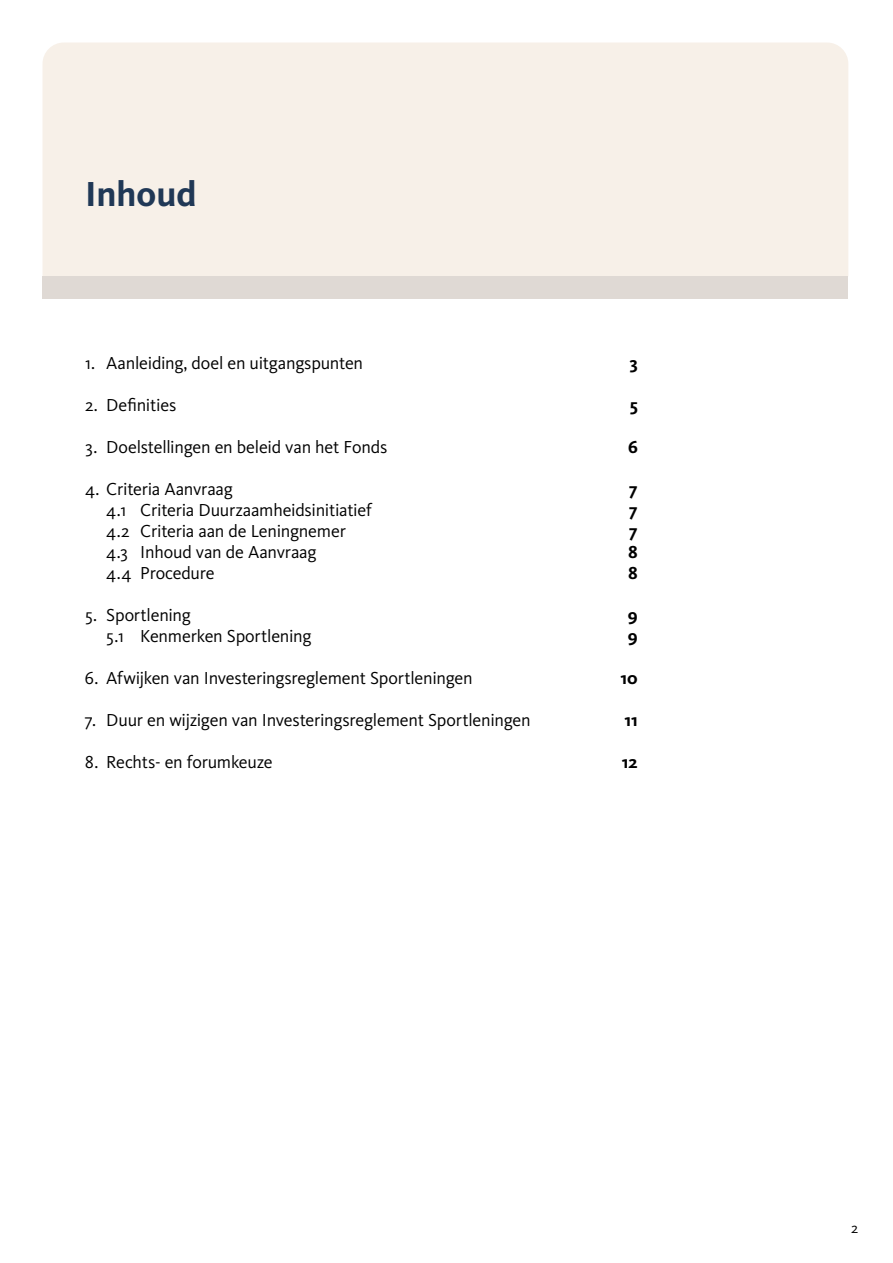
<style>
.page{position:relative;width:893px;height:1263px;background:#fff}
.page>*{position:absolute;margin:0;border:0;box-sizing:border-box;transform-origin:0 0}
.t1{font:700 36px "Kievit OT";color:#203856}
.t2{font:18px "Kievit OT";letter-spacing:-.015em;color:#000}
.t3{font:700 18px "Kievit OT";color:#000}
.t4{font:15px "Kievit OT";color:#000}
</style>
<div class="page">
<div style="left:43px;top:43px;width:805px;height:233px;background:#f7f0e8"></div>
<div style="left:43px;top:276px;width:805px;height:22px;background:#dfd9d4"></div>
<h1 class="t1" style="left:85px;top:173px;width:113px">Inhoud</h1>
<p class="t2" style="left:85px;top:353px;width:280px">1. Aanleiding, doel en uitgangspunten</p>
<p class="t3" style="left:630px;top:352px;width:10px">3</p>
<p class="t2" style="left:85px;top:395px;width:93px">2. Definities</p>
<p class="t3" style="left:630px;top:394px;width:10px">5</p>
<p class="t2" style="left:85px;top:437px;width:304px">3. Doelstellingen en beleid van het Fonds</p>
<p class="t3" style="left:628px;top:436px;width:11px">6</p>
<p class="t2" style="left:85px;top:479px;width:149px">4. Criteria Aanvraag</p>
<p class="t3" style="left:629px;top:478px;width:10px">7</p>
<p class="t2" style="left:106px;top:500px;width:267px">4.1 Criteria Duurzaamheidsinitiatief</p>
<p class="t3" style="left:629px;top:499px;width:10px">7</p>
<p class="t2" style="left:106px;top:521px;width:241px">4.2 Criteria aan de Leningnemer</p>
<p class="t3" style="left:629px;top:520px;width:10px">7</p>
<p class="t2" style="left:106px;top:542px;width:212px">4.3 Inhoud van de Aanvraag</p>
<p class="t3" style="left:628px;top:541px;width:11px">8</p>
<p class="t2" style="left:106px;top:563px;width:110px">4.4 Procedure</p>
<p class="t3" style="left:628px;top:562px;width:11px">8</p>
<p class="t2" style="left:85px;top:605px;width:107px">5. Sportlening</p>
<p class="t3" style="left:628px;top:604px;width:11px">9</p>
<p class="t2" style="left:106px;top:626px;width:207px">5.1 Kenmerken Sportlening</p>
<p class="t3" style="left:628px;top:625px;width:11px">9</p>
<p class="t2" style="left:85px;top:668px;width:389px">6. Afwijken van Investeringsreglement Sportleningen</p>
<p class="t3" style="left:620px;top:667px;width:19px">10</p>
<p class="t2" style="left:85px;top:710px;width:447px">7. Duur en wijzigen van Investeringsreglement Sportleningen</p>
<p class="t3" style="left:625px;top:709px;width:15px">11</p>
<p class="t2" style="left:85px;top:752px;width:189px">8. Rechts- en forumkeuze</p>
<p class="t3" style="left:622px;top:751px;width:17px">12</p>
<p class="t4" style="left:851px;top:1219px;width:9px">2</p>
</div>
